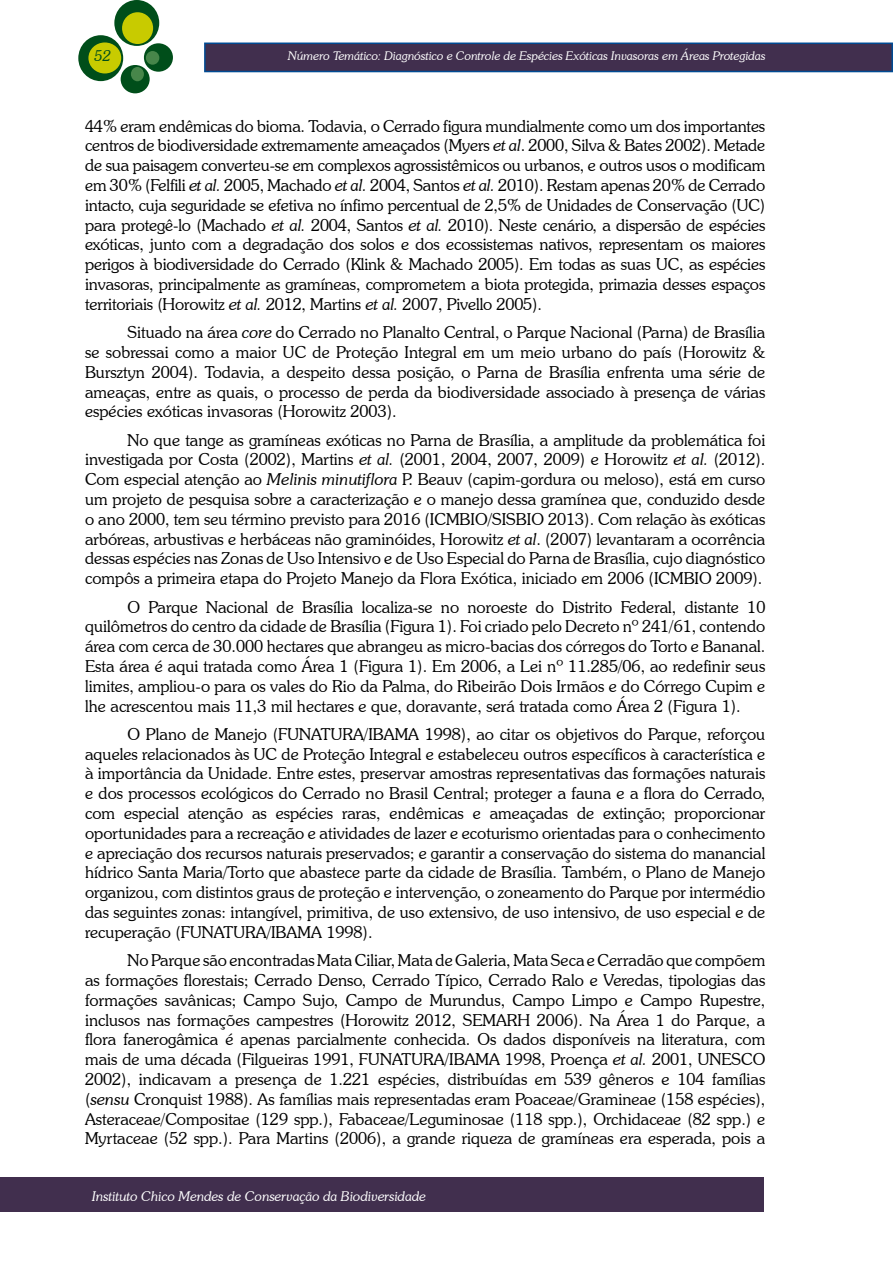
<style>
.page{position:relative;width:893px;height:1263px;background:#fff}
.page>*{position:absolute;margin:0;border:0;box-sizing:border-box;transform-origin:0 0}
.t1{font:300 16.5px/19.8px "Souvenir IT Cby BT";color:#000;text-align:justify}
.t2{font:italic 300 15px "Souvenir IT Cby BT";color:#004e1a}
.t3{font:italic 300 13.5px "Souvenir IT Cby BT";color:#fff}
.t4{font:italic 300 12px "Souvenir IT Cby BT";color:#fff}
.s1{font-style:italic}
</style>
<div class="page">
<div style="left:205px;top:43px;width:687px;height:29px;background:#412f4e"></div>
<div style="left:204px;top:43px;width:689px;height:29px;border:2px solid #004b93"></div>
<div style="left:114px;top:0;width:45px;height:46px;background:#004e1a;border-radius:50%"></div>
<div style="left:78px;top:35px;width:45px;height:46px;background:#004e1a;border-radius:50%"></div>
<div style="left:144px;top:43px;width:29px;height:29px;background:#004e1a;border-radius:50%"></div>
<div style="left:121px;top:65px;width:29px;height:28px;background:#004e1a;border-radius:50%"></div>
<div style="left:122px;top:12px;width:31px;height:32px;background:#c8cb00;border-radius:50%"></div>
<div style="left:88px;top:42px;width:33px;height:31px;background:#c8cb00;border-radius:50%"></div>
<div style="left:146px;top:51px;width:13px;height:14px;background:#47864a;border-radius:50%"></div>
<div style="left:131px;top:67px;width:13px;height:14px;background:#47864a;border-radius:50%"></div>
<div style="left:0;top:1178px;width:764px;height:34px;background:#412f4e"></div>
<p class="t2" style="left:95px;top:46px;width:18px">52</p>
<p class="t4" style="left:288px;top:49px;width:479px">Número Temático: Diagnóstico e Controle de Espécies Exóticas Invasoras em Áreas Protegidas</p>
<p class="t1" style="left:85px;top:116px;width:682px">44% eram endêmicas do bioma. Todavia, o Cerrado figura mundialmente como um dos importantes centros de biodiversidade extremamente ameaçados (Myers <span class="s1">et al</span>. 2000, Silva &amp; Bates 2002). Metade de sua paisagem converteu-se em complexos agrossistêmicos ou urbanos, e outros usos o modificam em 30% (Felfili <span class="s1">et al.</span> 2005, Machado <span class="s1">et al.</span> 2004, Santos <span class="s1">et al.</span> 2010). Restam apenas 20% de Cerrado intacto, cuja seguridade se efetiva no ínfimo percentual de 2,5% de Unidades de Conservação (UC) para protegê-lo (Machado <span class="s1">et al.</span> 2004, Santos <span class="s1">et al.</span> 2010). Neste cenário, a dispersão de espécies exóticas, junto com a degradação dos solos e dos ecossistemas nativos, representam os maiores perigos à biodiversidade do Cerrado (Klink &amp; Machado 2005). Em todas as suas UC, as espécies invasoras, principalmente as gramíneas, comprometem a biota protegida, primazia desses espaços territoriais (Horowitz <span class="s1">et al.</span> 2012, Martins <span class="s1">et al.</span> 2007, Pivello 2005).</p>
<p class="t1" style="left:85px;top:322px;width:682px;text-indent:43px">Situado na área <span class="s1">core</span> do Cerrado no Planalto Central, o Parque Nacional (Parna) de Brasília se sobressai como a maior UC de Proteção Integral em um meio urbano do país (Horowitz &amp; Bursztyn 2004). Todavia, a despeito dessa posição, o Parna de Brasília enfrenta uma série de ameaças, entre as quais, o processo de perda da biodiversidade associado à presença de várias espécies exóticas invasoras (Horowitz 2003).</p>
<p class="t1" style="left:85px;top:430px;width:682px;text-indent:43px">No que tange as gramíneas exóticas no Parna de Brasília, a amplitude da problemática foi investigada por Costa (2002), Martins <span class="s1">et al.</span> (2001, 2004, 2007, 2009) e Horowitz <span class="s1">et al.</span> (2012).<br>Com especial atenção ao <span class="s1">Melinis minutiflora</span> P. Beauv (capim-gordura ou meloso), está em curso um projeto de pesquisa sobre a caracterização e o manejo dessa gramínea que, conduzido desde o ano 2000, tem seu término previsto para 2016 (ICMBIO/SISBIO 2013). Com relação às exóticas arbóreas, arbustivas e herbáceas não graminóides, Horowitz <span class="s1">et al</span>. (2007) levantaram a ocorrência dessas espécies nas Zonas de Uso Intensivo e de Uso Especial do Parna de Brasília, cujo diagnóstico compôs a primeira etapa do Projeto Manejo da Flora Exótica, iniciado em 2006 (ICMBIO 2009).</p>
<p class="t1" style="left:85px;top:597px;width:682px;text-indent:43px">O Parque Nacional de Brasília localiza-se no noroeste do Distrito Federal, distante 10 quilômetros do centro da cidade de Brasília (Figura 1). Foi criado pelo Decreto nº 241/61, contendo área com cerca de 30.000 hectares que abrangeu as micro-bacias dos córregos do Torto e Bananal.<br>Esta área é aqui tratada como Área 1 (Figura 1). Em 2006, a Lei nº 11.285/06, ao redefinir seus limites, ampliou-o para os vales do Rio da Palma, do Ribeirão Dois Irmãos e do Córrego Cupim e lhe acrescentou mais 11,3 mil hectares e que, doravante, será tratada como Área 2 (Figura 1).</p>
<p class="t1" style="left:85px;top:724px;width:682px;text-indent:43px">O Plano de Manejo (FUNATURA/IBAMA 1998), ao citar os objetivos do Parque, reforçou aqueles relacionados às UC de Proteção Integral e estabeleceu outros específicos à característica e à importância da Unidade. Entre estes, preservar amostras representativas das formações naturais e dos processos ecológicos do Cerrado no Brasil Central; proteger a fauna e a flora do Cerrado, com especial atenção as espécies raras, endêmicas e ameaçadas de extinção; proporcionar oportunidades para a recreação e atividades de lazer e ecoturismo orientadas para o conhecimento e apreciação dos recursos naturais preservados; e garantir a conservação do sistema do manancial hídrico Santa Maria/Torto que abastece parte da cidade de Brasília. Também, o Plano de Manejo organizou, com distintos graus de proteção e intervenção, o zoneamento do Parque por intermédio das seguintes zonas: intangível, primitiva, de uso extensivo, de uso intensivo, de uso especial e de recuperação (FUNATURA/IBAMA 1998).</p>
<p class="t1" style="left:85px;top:950px;width:682px;text-indent:43px">No Parque são encontradas Mata Ciliar, Mata de Galeria, Mata Seca e Cerradão que compõem as formações florestais; Cerrado Denso, Cerrado Típico, Cerrado Ralo e Veredas, tipologias das formações savânicas; Campo Sujo, Campo de Murundus, Campo Limpo e Campo Rupestre, inclusos nas formações campestres (Horowitz 2012, SEMARH 2006). Na Área 1 do Parque, a flora fanerogâmica é apenas parcialmente conhecida. Os dados disponíveis na literatura, com mais de uma década (Filgueiras 1991, FUNATURA/IBAMA 1998, Proença <span class="s1">et al.</span> 2001, UNESCO 2002), indicavam a presença de 1.221 espécies, distribuídas em 539 gêneros e 104 famílias (<span class="s1">sensu</span> Cronquist 1988). As famílias mais representadas eram Poaceae/Gramineae (158 espécies), Asteraceae/Compositae (129 spp.), Fabaceae/Leguminosae (118 spp.), Orchidaceae (82 spp.) e Myrtaceae (52 spp.). Para Martins (2006), a grande riqueza de gramíneas era esperada, pois a</p>
<p class="t3" style="left:92px;top:1188px;width:335px">Instituto Chico Mendes de Conservação da Biodiversidade</p>
</div>
